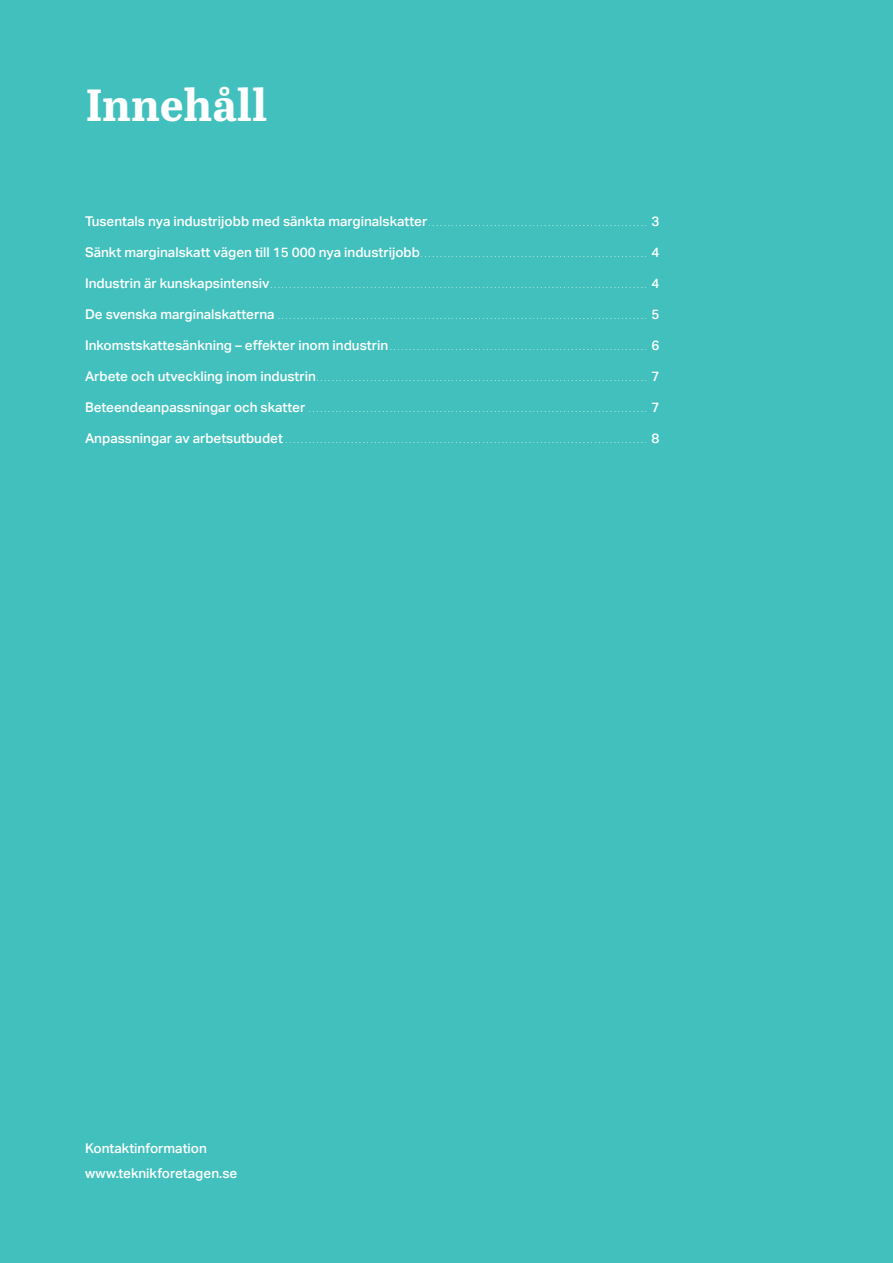
<style>
.page{position:relative;width:893px;height:1263px;background:#42c0bd}
.page>*{position:absolute;margin:0;border:0;box-sizing:border-box;transform-origin:0 0}
.t1{font:700 45px "Abril Text";color:#fff}
.t2{font:500 13.5px "Aktiv Grotesk";color:#fff}
.t3{font:300 9px "Aktiv Grotesk";color:#fff}
.s1{font-weight:500;font-size:13.5px}
</style>
<div class="page">
<p class="t1" style="left:86px;top:72px;width:182px">Innehåll</p>
<p class="t3" style="left:85px;top:217px;width:576px"><span class="s1">Tusentals nya industrijobb med sänkta marginalskatter</span>......................................................... <span class="s1">3</span></p>
<p class="t3" style="left:85px;top:248px;width:576px"><span class="s1">Sänkt marginalskatt vägen till 15 000 nya industrijobb</span>........................................................... <span class="s1">4</span></p>
<p class="t3" style="left:85px;top:279px;width:576px"><span class="s1">Industrin är kunskapsintensiv</span>.................................................................................................. <span class="s1">4</span></p>
<p class="t3" style="left:85px;top:310px;width:576px"><span class="s1">De svenska marginalskatterna</span> ................................................................................................ <span class="s1">5</span></p>
<p class="t3" style="left:85px;top:341px;width:576px"><span class="s1">Inkomstskattesänkning – effekter inom industrin</span>................................................................... <span class="s1">6</span></p>
<p class="t3" style="left:85px;top:372px;width:576px"><span class="s1">Arbete och utveckling inom industrin</span>...................................................................................... <span class="s1">7</span></p>
<p class="t3" style="left:85px;top:403px;width:576px"><span class="s1">Beteendeanpassningar och skatter</span> ........................................................................................ <span class="s1">7</span></p>
<p class="t3" style="left:85px;top:434px;width:576px"><span class="s1">Anpassningar av arbetsutbudet</span>.............................................................................................. <span class="s1">8</span></p>
<p class="t2" style="left:85px;top:1140px;width:123px">Kontaktinformation</p>
<p class="t2" style="left:85px;top:1165px;width:154px">www.teknikforetagen.se</p>
</div>
